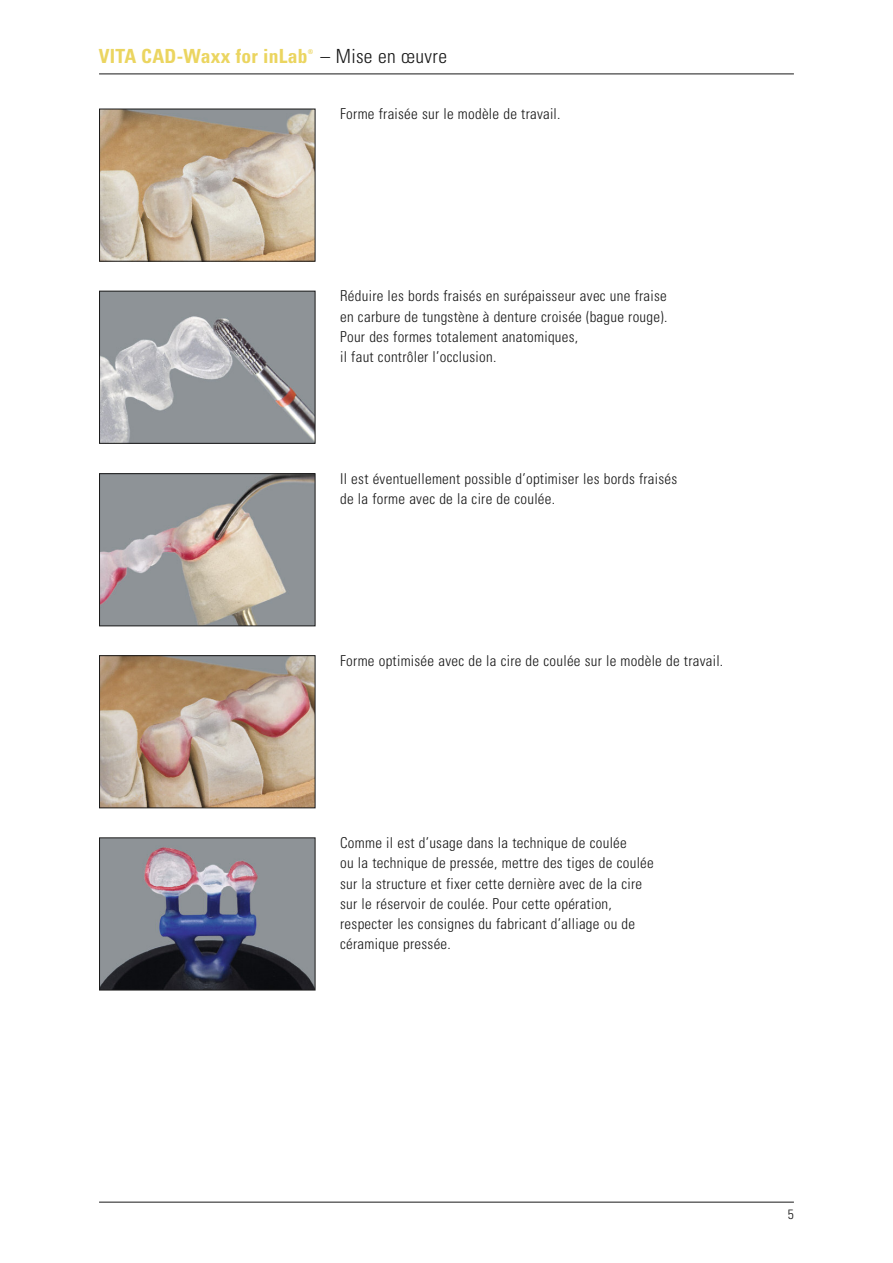
<style>
.page{position:relative;width:893px;height:1263px;background:#fff}
.page>*{position:absolute;margin:0;border:0;box-sizing:border-box;transform-origin:0 0}
.t1{font:700 condensed 19.5px "Univers LT";letter-spacing:.015em;color:#ebd560}
.t2{font:300 condensed 19.5px "Univers LT";letter-spacing:.02em;color:#191919}
.t3{font:300 condensed 15px/20.2px "Univers LT";letter-spacing:.02em;color:#191919}
.t4{font:300 condensed 13.5px "Univers LT";color:#191919}
.t5{font:700 condensed 6.6px "Univers LT";color:#ebd560}
</style>
<div class="page">
<hr style="left:99px;top:1202px;width:695px;height:1px;background:#191919">
<hr style="left:99px;top:74px;width:695px;height:1px;background:#191919">
<img style="left:101px;top:475px;width:212px;height:149px">
<div style="left:99px;top:473px;width:216px;height:153px;border:1px solid #191919"></div>
<img style="left:101px;top:293px;width:212px;height:149px">
<div style="left:99px;top:291px;width:216px;height:153px;border:1px solid #191919"></div>
<img style="left:101px;top:657px;width:212px;height:149px">
<div style="left:99px;top:655px;width:216px;height:153px;border:1px solid #191919"></div>
<img style="left:101px;top:840px;width:212px;height:148px">
<div style="left:99px;top:838px;width:216px;height:152px;border:1px solid #191919"></div>
<img style="left:101px;top:111px;width:212px;height:148px">
<div style="left:99px;top:109px;width:216px;height:152px;border:1px solid #191919"></div>
<h1 class="t1" style="left:99px;top:49px;width:210px">VITA CAD-Waxx for inLab</h1>
<p class="t5" style="left:308px;top:49px;width:7px">®</p>
<h1 class="t2" style="left:321px;top:49px;width:128px">– Mise en œuvre</h1>
<p class="t3" style="left:340px;top:105px;width:222px">Forme fraisée sur le modèle de travail.</p>
<p class="t3" style="left:340px;top:287px;width:329px">Réduire les bords fraisés en surépaisseur avec une fraise en carbure de tungstène à denture croisée (bague rouge).<br>Pour des formes totalement anatomiques,<br>il faut contrôler l’occlusion.</p>
<p class="t3" style="left:340px;top:470px;width:339px">Il est éventuellement possible d’optimiser les bords fraisés de la forme avec de la cire de coulée.</p>
<p class="t3" style="left:340px;top:652px;width:385px">Forme optimisée avec de la cire de coulée sur le modèle de travail.</p>
<p class="t3" style="left:340px;top:834px;width:315px">Comme il est d’usage dans la technique de coulée<br>ou la technique de pressée, mettre des tiges de coulée sur la structure et fixer cette dernière avec de la cire sur le réservoir de coulée. Pour cette opération, respecter les consignes du fabricant d’alliage ou de céramique pressée.</p>
<p class="t4" style="left:788px;top:1210px;width:7px">5</p>
</div>
